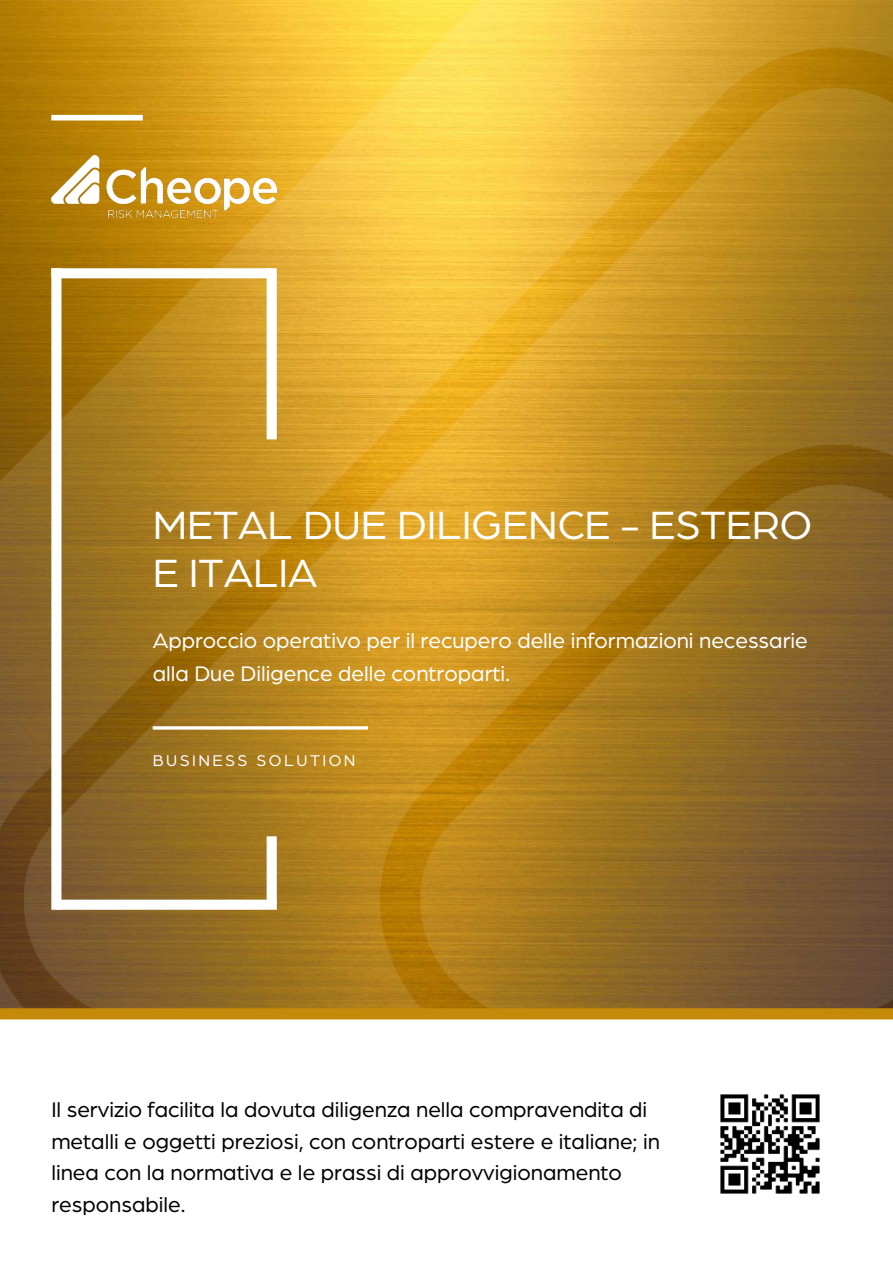
<style>
.page{position:relative;width:893px;height:1264px;background:#fff}
.page>*{position:absolute;margin:0;border:0;box-sizing:border-box;transform-origin:0 0}
.t1{font:42px/48.3px "Arboria";color:#fff}
.t2{font:22.5px/31.5px "Arboria";color:#000}
.t3{font:22.5px/32.7px "Arboria";color:#fff}
.t4{font:16.5px "Arboria";letter-spacing:.15em;color:#fff}
</style>
<div class="page">
<img style="left:720px;top:1094px;width:100px;height:100px">
<img style="left:0;top:0;width:892px;height:1008px">
<div style="left:0;top:1008px;width:892px;height:11px;background:#c48a09"></div>
<hr style="left:153px;top:726px;width:215px;height:3px;background:#fff">
<div style="left:51px;top:268px;width:221px;height:10px;background:#fff"></div>
<div style="left:51px;top:268px;width:10px;height:641px;background:#fff"></div>
<div style="left:56px;top:899px;width:221px;height:10px;background:#fff"></div>
<div style="left:266px;top:268px;width:11px;height:171px;background:#fff"></div>
<div style="left:266px;top:836px;width:11px;height:68px;background:#fff"></div>
<div style="left:51px;top:115px;width:92px;height:5px;background:#fff"></div>
<img style="left:51px;top:156px;width:225px;height:62px">
<h1 class="t1" style="left:153px;top:502px;width:660px">METAL DUE DILIGENCE - ESTERO<br>E ITALIA</h1>
<p class="t3" style="left:153px;top:625px;width:656px">Approccio operativo per il recupero delle informazioni necessarie alla Due Diligence delle controparti.</p>
<p class="t4" style="left:153px;top:752px;width:204px">BUSINESS SOLUTION</p>
<p class="t2" style="left:51px;top:1094px;width:610px">Il servizio facilita la dovuta diligenza nella compravendita di metalli e oggetti preziosi, con controparti estere e italiane; in linea con la normativa e le prassi di approvvigionamento responsabile.</p>
</div>
